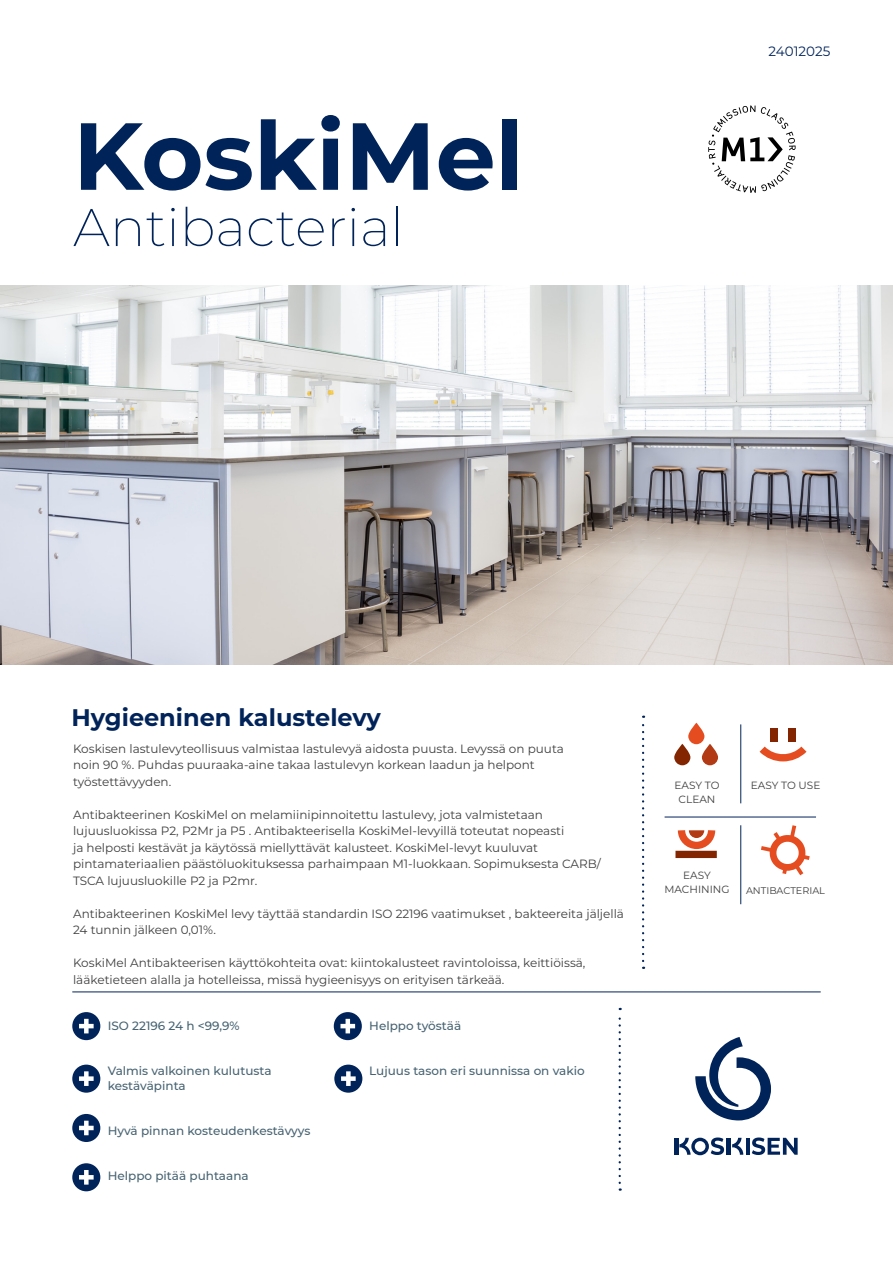
<style>
.page{position:relative;width:893px;height:1263px;background:#fff}
.page>*{position:absolute;margin:0;border:0;box-sizing:border-box;transform-origin:0 0}
.t1{font:700 94.95px "Montserrat";color:#002359}
.t2{font:200 52.95px "Montserrat";color:#002359}
.t3{font:700 24px "Montserrat";color:#002359}
.base{font:13.5px "Montserrat";color:#002359}
.base-2{font:12px/16.5px "Montserrat";color:#3e3e3f}
.Benefits_list{font:500 12px/15px "Montserrat";color:#476372}
.icon_text{font:10.5px/13.5px "Montserrat";color:#3e3e3f;text-align:center}
.icon_text-2{font:9.75px "Montserrat";color:#3e3e3f}
</style>
<div class="page">
<hr style="left:746px;top:1138px;width:3px;height:17px;background:#002359">
<hr style="left:674px;top:1138px;width:4px;height:17px;background:#002359">
<hr style="left:727px;top:1138px;width:4px;height:17px;background:#002359">
<svg style="left:752px;top:1137px;width:46px;height:18px"></svg>
<svg style="left:679px;top:1137px;width:45px;height:18px"></svg>
<svg style="left:732px;top:1138px;width:11px;height:17px"></svg>
<svg style="left:695px;top:1037px;width:76px;height:83px"></svg>
<img style="left:0;top:286px;width:893px;height:378px">
<svg style="left:642px;top:716px;width:2px;height:245px"></svg>
<svg style="left:619px;top:1008px;width:2px;height:183px"></svg>
<div style="left:72px;top:1012px;width:28px;height:28px;background:#002359;border-radius:50%"></div>
<div style="left:84px;top:1019px;width:5px;height:14px;background:#fff"></div>
<hr style="left:79px;top:1024px;width:15px;height:4px;background:#fff">
<div style="left:72px;top:1064px;width:28px;height:29px;background:#002359;border-radius:50%"></div>
<div style="left:84px;top:1071px;width:5px;height:15px;background:#fff"></div>
<div style="left:79px;top:1076px;width:15px;height:5px;background:#fff"></div>
<div style="left:334px;top:1064px;width:28px;height:29px;background:#002359;border-radius:50%"></div>
<div style="left:346px;top:1071px;width:5px;height:15px;background:#fff"></div>
<div style="left:341px;top:1076px;width:15px;height:5px;background:#fff"></div>
<div style="left:334px;top:1012px;width:28px;height:28px;background:#002359;border-radius:50%"></div>
<hr style="left:346px;top:1019px;width:4px;height:14px;background:#fff">
<hr style="left:340px;top:1024px;width:15px;height:4px;background:#fff">
<div style="left:72px;top:1114px;width:28px;height:28px;background:#002359;border-radius:50%"></div>
<div style="left:84px;top:1121px;width:5px;height:14px;background:#fff"></div>
<hr style="left:79px;top:1126px;width:15px;height:4px;background:#fff">
<div style="left:72px;top:1163px;width:28px;height:28px;background:#002359;border-radius:50%"></div>
<div style="left:84px;top:1170px;width:5px;height:14px;background:#fff"></div>
<svg style="left:79px;top:1175px;width:15px;height:4px"></svg>
<hr style="left:72px;top:991px;width:749px;height:1px;background:#002359">
<hr style="left:665px;top:817px;width:151px;height:1px;background:#002359">
<hr style="left:740px;top:724px;width:1px;height:79px;background:#002359">
<hr style="left:740px;top:825px;width:1px;height:79px;background:#002359">
<div style="left:675px;top:851px;width:42px;height:7px;background:#832501"></div>
<svg style="left:675px;top:830px;width:42px;height:23px"></svg>
<div style="left:770px;top:728px;width:7px;height:14px;background:#832501"></div>
<div style="left:789px;top:728px;width:7px;height:14px;background:#832501"></div>
<svg style="left:760px;top:746px;width:46px;height:15px"></svg>
<svg style="left:688px;top:723px;width:16px;height:21px"></svg>
<svg style="left:674px;top:744px;width:16px;height:21px"></svg>
<svg style="left:702px;top:744px;width:16px;height:21px"></svg>
<svg style="left:708px;top:105px;width:88px;height:87px"></svg>
<svg style="left:761px;top:825px;width:49px;height:50px"></svg>
<h1 class="t1" style="left:73px;top:88px;width:453px">KoskiMel</h1>
<h2 class="t2" style="left:73px;top:192px;width:333px">Antibacterial</h2>
<p class="base" style="left:769px;top:42px;width:63px">24012025</p>
<h3 class="t3" style="left:72px;top:700px;width:311px">Hygieeninen kalustelevy</h3>
<p class="base-2" style="left:73px;top:740px;width:492px">Koskisen lastulevyteollisuus valmistaa lastulevyä aidosta puusta. Levyssä on puuta noin 90 %. Puhdas puuraaka-aine takaa lastulevyn korkean laadun ja helpont työstettävyyden.</p>
<p class="base-2" style="left:73px;top:806px;width:529px">Antibakteerinen KoskiMel on melamiinipinnoitettu lastulevy, jota valmistetaan lujuusluokissa P2, P2Mr ja P5 . Antibakteerisella KoskiMel-levyillä toteutat nopeasti<br>ja helposti kestävät ja käytössä miellyttävät kalusteet. KoskiMel-levyt kuuluvat pintamateriaalien päästöluokituksessa parhaimpaan M1-luokkaan. Sopimuksesta CARB/ TSCA lujuusluokille P2 ja P2mr.</p>
<p class="base-2" style="left:73px;top:905px;width:552px">Antibakteerinen KoskiMel levy täyttää standardin ISO 22196 vaatimukset , bakteereita jäljellä<br>24 tunnin jälkeen 0,01%.</p>
<p class="base-2" style="left:73px;top:954px;width:514px">KoskiMel Antibakteerisen käyttökohteita ovat: kiintokalusteet ravintoloissa, keittiöissä, lääketieteen alalla ja hotelleissa, missä hygieenisyys on erityisen tärkeää.</p>
<p class="Benefits_list" style="left:108px;top:1018px;width:133px">ISO 22196 24 h &lt;99,9%</p>
<p class="Benefits_list" style="left:108px;top:1063px;width:165px">Valmis valkoinen kulutusta kestäväpinta</p>
<p class="Benefits_list" style="left:108px;top:1123px;width:204px">Hyvä pinnan kosteudenkestävyys</p>
<p class="Benefits_list" style="left:108px;top:1168px;width:142px">Helppo pitää puhtaana</p>
<p class="Benefits_list" style="left:369px;top:1018px;width:93px">Helppo työstää</p>
<p class="Benefits_list" style="left:369px;top:1063px;width:217px">Lujuus tason eri suunnissa on vakio</p>
<p class="icon_text" style="left:674px;top:778px;width:47px">EASY TO</p>
<p class="icon_text" style="left:751px;top:778px;width:71px">EASY TO USE</p>
<p class="icon_text" style="left:679px;top:792px;width:38px">CLEAN</p>
<p class="icon_text" style="left:664px;top:868px;width:67px">EASY<br>MACHINING</p>
<p class="icon_text-2" style="left:746px;top:884px;width:80px">ANTIBACTERIAL</p>
</div>
